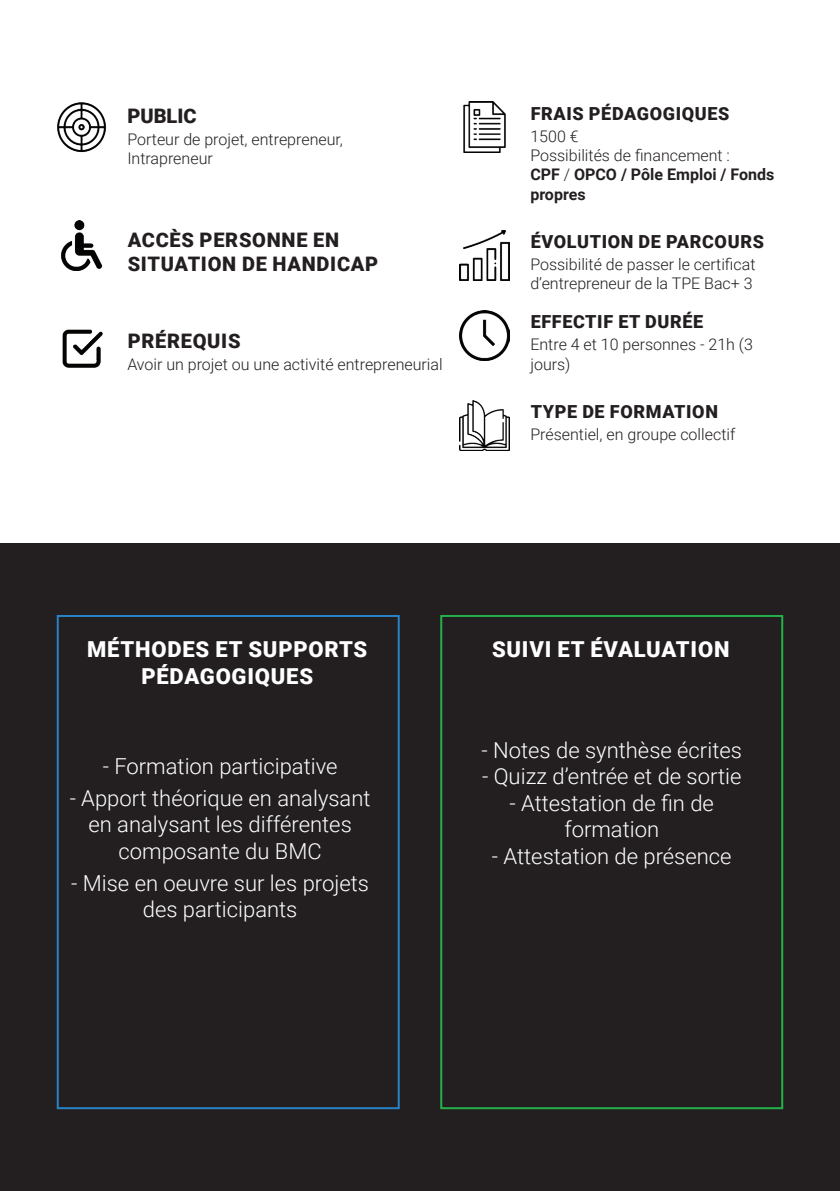
<style>
.page{position:relative;width:840px;height:1191px;background:#fff}
.page>*{position:absolute;margin:0;border:0;box-sizing:border-box;transform-origin:0 0}
.t1{font:300 22px/26.4px "Roboto";color:#fff;text-align:center}
.t2{font:900 22px/26.4px "Roboto";letter-spacing:.035em;color:#fff;text-align:center}
.t3{font:900 20px/24px "Roboto";letter-spacing:.035em;color:#231f20}
.t4{font:900 18px "Roboto";letter-spacing:.035em;color:#231f20}
.t5{font:300 16px/19.2px "Roboto";color:#231f20}
.s1{font-weight:700}
</style>
<div class="page">
<div style="left:0;top:543px;width:839px;height:648px;background:#231f20"></div>
<img style="left:463px;top:102px;width:43px;height:50px">
<img style="left:57px;top:102px;width:50px;height:50px">
<img style="left:61px;top:220px;width:42px;height:50px">
<img style="left:62px;top:329px;width:41px;height:39px">
<img style="left:459px;top:230px;width:50px;height:50px">
<img style="left:459px;top:310px;width:50px;height:50px">
<img style="left:459px;top:400px;width:50px;height:50px">
<div style="left:57px;top:615px;width:342px;height:494px;border:2px solid #2783c5"></div>
<div style="left:440px;top:615px;width:342px;height:494px;border:2px solid #24b04b"></div>
<p class="t3" style="left:127px;top:103px;width:71px">PUBLIC</p>
<p class="t5" style="left:127px;top:129px;width:217px">Porteur de projet, entrepreneur,<br>Intrapreneur</p>
<p class="t3" style="left:128px;top:227px;width:252px">ACCÈS PERSONNE EN<br>SITUATION DE HANDICAP</p>
<p class="t3" style="left:128px;top:328px;width:114px">PRÉREQUIS</p>
<p class="t5" style="left:127px;top:354px;width:316px">Avoir un projet ou une activité entrepreneurial</p>
<p class="t4" style="left:530px;top:101px;width:200px">FRAIS PÉDAGOGIQUES</p>
<p class="t5" style="left:530px;top:126px;width:245px">1500 €<br>Possibilités de financement :<br><span class="s1">CPF</span> / <span class="s1">OPCO / Pôle Emploi / Fonds propres</span></p>
<p class="t4" style="left:530px;top:229px;width:235px">ÉVOLUTION DE PARCOURS</p>
<p class="t5" style="left:530px;top:254px;width:226px">Possibilité de passer le certificat d’entrepreneur de la TPE Bac+ 3</p>
<p class="t4" style="left:530px;top:309px;width:174px">EFFECTIF ET DURÉE</p>
<p class="t5" style="left:530px;top:334px;width:224px">Entre 4 et 10 personnes - 21h (3 jours)</p>
<p class="t4" style="left:530px;top:399px;width:189px">TYPE DE FORMATION</p>
<p class="t5" style="left:530px;top:424px;width:206px">Présentiel, en groupe collectif</p>
<h1 class="t2" style="left:87px;top:635px;width:282px">MÉTHODES ET SUPPORTS<br>PÉDAGOGIQUES</h1>
<h1 class="t2" style="left:491px;top:635px;width:239px">SUIVI ET ÉVALUATION</h1>
<h1 class="t1" style="left:103px;top:752px;width:236px">- Formation participative</h1>
<h1 class="t1" style="left:70px;top:784px;width:302px">- Apport théorique en analysant en analysant les différentes composante du BMC</h1>
<h1 class="t1" style="left:71px;top:868px;width:299px">- Mise en oeuvre sur les projets des participants</h1>
<h1 class="t1" style="left:481px;top:736px;width:262px">- Notes de synthèse écrites</h1>
<h1 class="t1" style="left:482px;top:762px;width:261px">- Quizz d’entrée et de sortie</h1>
<h1 class="t1" style="left:509px;top:789px;width:206px">- Attestation de fin de formation</h1>
<h1 class="t1" style="left:491px;top:842px;width:241px">- Attestation de présence</h1>
</div>
